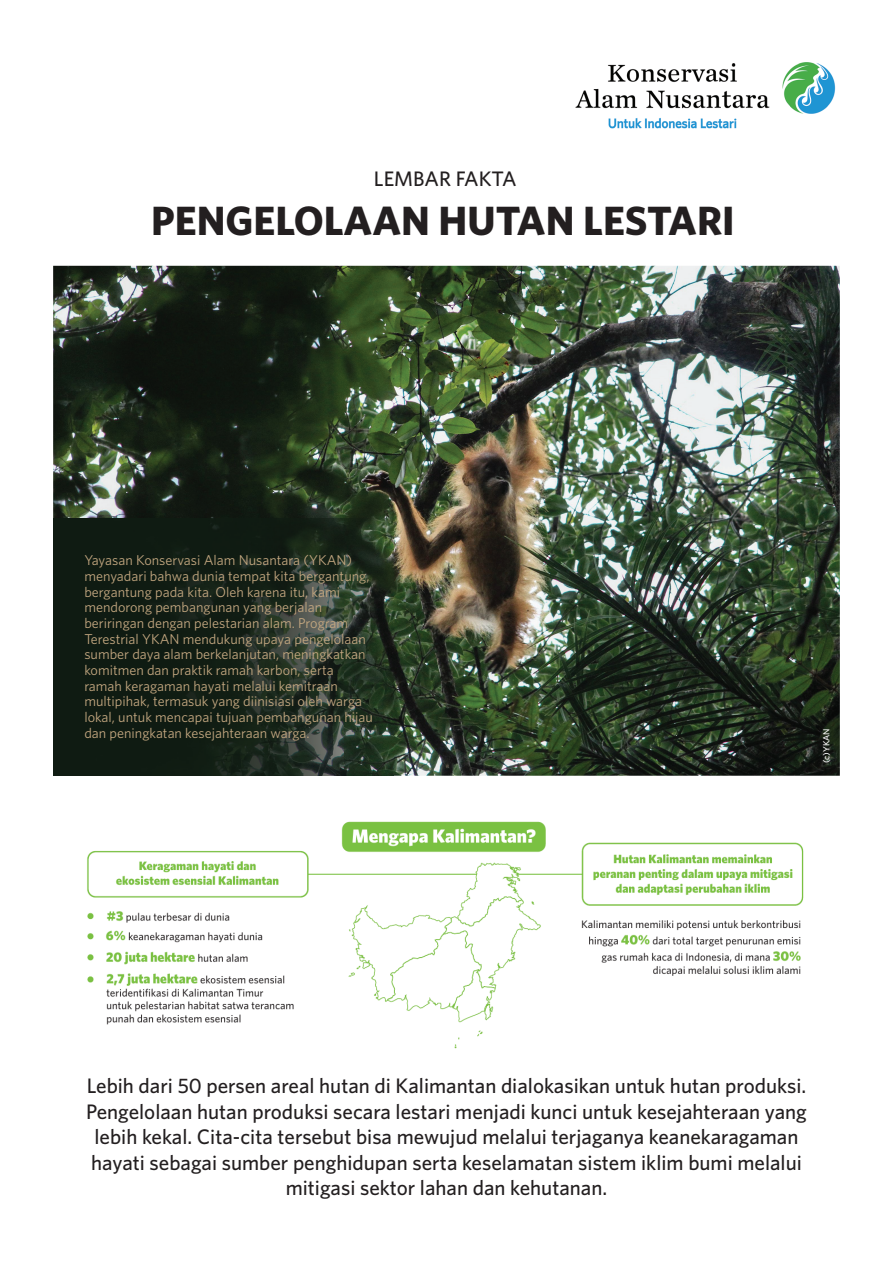
<style>
.page{position:relative;width:893px;height:1263px;background:#fff}
.page>*{position:absolute;margin:0;border:0;box-sizing:border-box;transform-origin:0 0}
.t1{font:700 40.95px "Whitney HTF";color:#231f20}
.t2{font:500 21px/25.5px "Whitney HTF";color:#231f20;text-align:center}
.t3{font:14.25px/15.8px "Whitney HTF";color:#c3a780}
.t4{font:500 9px "Whitney HTF";color:#fff}
</style>
<div class="page">
<img style="left:87px;top:821px;width:717px;height:228px">
<img style="left:53px;top:266px;width:787px;height:510px">
<img style="left:575px;top:62px;width:261px;height:67px">
<img style="left:53px;top:519px;width:340px;height:257px">
<h2 class="t2" style="left:374px;top:165px;width:144px">LEMBAR FAKTA</h2>
<h1 class="t1" style="left:151px;top:196px;width:585px">PENGELOLAAN HUTAN LESTARI</h1>
<p class="t3" style="left:84px;top:552px;width:290px">Yayasan Konservasi Alam Nusantara (YKAN) menyadari bahwa dunia tempat kita bergantung, bergantung pada kita. Oleh karena itu, kami mendorong pembangunan yang berjalan beriringan dengan pelestarian alam. Program Terestrial YKAN mendukung upaya pengelolaan sumber daya alam berkelanjutan, meningkatkan komitmen dan praktik ramah karbon, serta ramah keragaman hayati melalui kemitraan multipihak, termasuk yang diinisiasi oleh warga lokal, untuk mencapai tujuan pembangunan hijau dan peningkatan kesejahteraan warga.</p>
<p class="t4" style="left:821px;top:763px;width:37px;rotate:-90deg">(c)YKAN</p>
<p class="t2" style="left:86px;top:1072px;width:722px">Lebih dari 50 persen areal hutan di Kalimantan dialokasikan untuk hutan produksi.<br>Pengelolaan hutan produksi secara lestari menjadi kunci untuk kesejahteraan yang lebih kekal. Cita-cita tersebut bisa mewujud melalui terjaganya keanekaragaman hayati sebagai sumber penghidupan serta keselamatan sistem iklim bumi melalui mitigasi sektor lahan dan kehutanan.</p>
</div>
